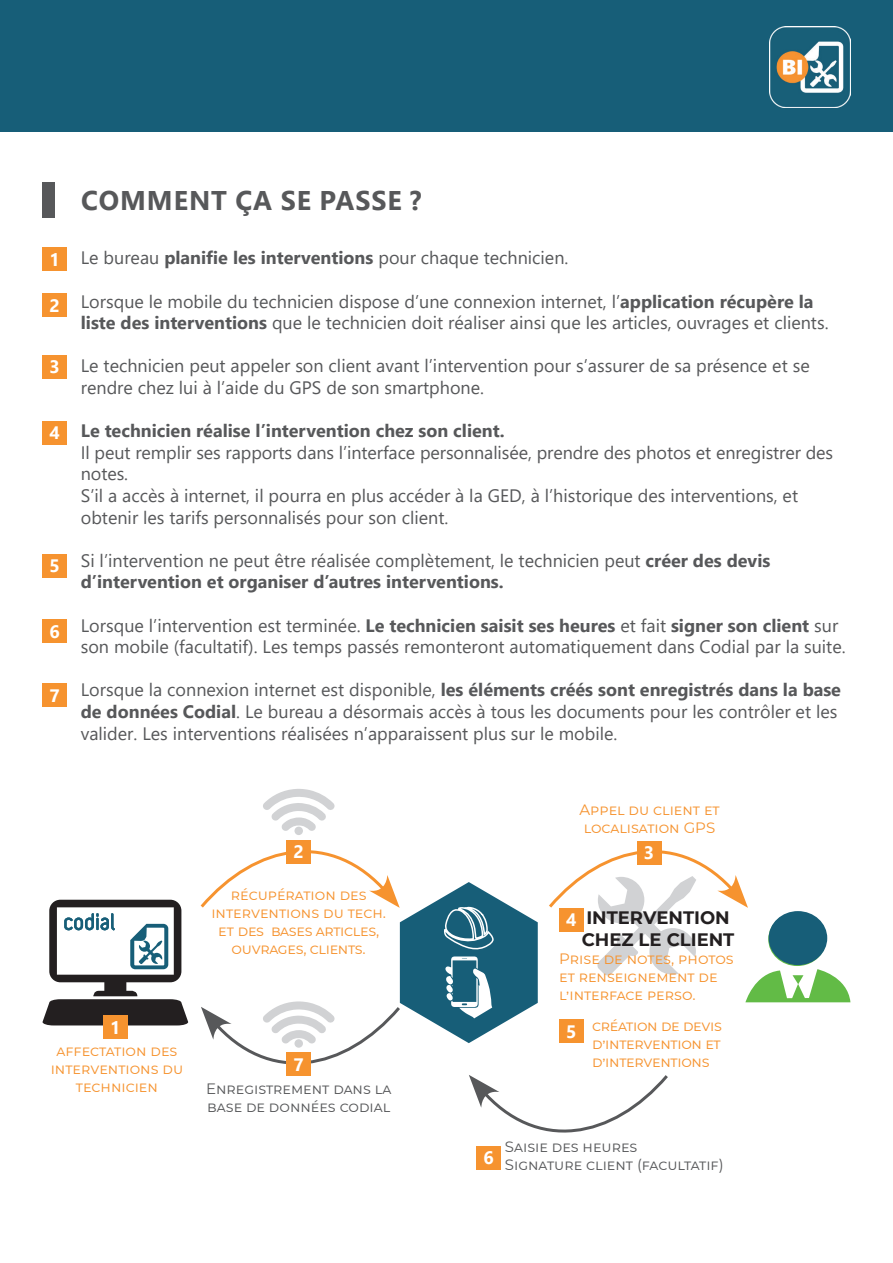
<style>
.page{position:relative;width:893px;height:1263px;background:#fff}
.page>*{position:absolute;margin:0;border:0;box-sizing:border-box;transform-origin:0 0}
.t1{font:700 27px "Segoe UI";letter-spacing:.035em;color:#57585a}
.t2{font:18px/21.6px "Segoe UI";color:#57585a}
.t3{font:700 18px "Segoe UI";color:#57585a}
.t4{font:700 18px/21.6px "Montserrat";color:#231f20}
.t5{font:700 18px "Segoe UI";color:#fff}
.t6{font:15px/18px "Montserrat";color:#f6932f;text-align:center}
.t7{font:15px/18px "Montserrat";color:#57585a}
.s1{font-weight:700}
</style>
<div class="page">
<div style="left:0;top:0;width:893px;height:132px;background:#175e78"></div>
<img style="left:770px;top:27px;width:80px;height:80px">
<div style="left:43px;top:183px;width:12px;height:35px;background:#57585a"></div>
<svg style="left:200px;top:789px;width:650px;height:344px"></svg>
<div style="left:769px;top:911px;width:58px;height:54px;background:#175e78;border-radius:50%"></div>
<svg style="left:43px;top:900px;width:145px;height:125px"></svg>
<div style="left:103px;top:1015px;width:25px;height:24px;background:#f6932f"></div>
<div style="left:43px;top:248px;width:24px;height:23px;background:#f6932f"></div>
<div style="left:43px;top:293px;width:24px;height:24px;background:#f6932f"></div>
<div style="left:43px;top:355px;width:24px;height:23px;background:#f6932f"></div>
<div style="left:43px;top:421px;width:24px;height:23px;background:#f6932f"></div>
<div style="left:43px;top:554px;width:24px;height:23px;background:#f6932f"></div>
<div style="left:43px;top:620px;width:24px;height:23px;background:#f6932f"></div>
<div style="left:43px;top:684px;width:24px;height:23px;background:#f6932f"></div>
<div style="left:286px;top:840px;width:25px;height:23px;background:#f6932f"></div>
<div style="left:637px;top:841px;width:24px;height:23px;background:#f6932f"></div>
<div style="left:559px;top:908px;width:25px;height:23px;background:#f6932f"></div>
<div style="left:559px;top:1019px;width:25px;height:24px;background:#f6932f"></div>
<div style="left:476px;top:1146px;width:25px;height:23px;background:#f6932f"></div>
<div style="left:286px;top:1052px;width:25px;height:24px;background:#f6932f"></div>
<p class="t5" style="left:50px;top:243px;width:12px">1</p>
<p class="t5" style="left:50px;top:288px;width:12px">2</p>
<p class="t5" style="left:50px;top:350px;width:12px">3</p>
<p class="t5" style="left:50px;top:416px;width:12px">4</p>
<p class="t5" style="left:50px;top:549px;width:12px">5</p>
<p class="t5" style="left:50px;top:615px;width:12px">6</p>
<p class="t5" style="left:50px;top:678px;width:12px">7</p>
<h1 class="t1" style="left:81px;top:175px;width:342px">COMMENT ÇA SE PASSE ?</h1>
<p class="t2" style="left:81px;top:246px;width:489px">Le bureau <span class="s1">planifie les interventions</span> pour chaque technicien.</p>
<p class="t2" style="left:81px;top:289px;width:749px">Lorsque le mobile du technicien dispose d’une connexion internet, l’<span class="s1">application récupère la liste des interventions</span> que le technicien doit réaliser ainsi que les articles, ouvrages et clients.</p>
<p class="t2" style="left:81px;top:354px;width:730px">Le technicien peut appeler son client avant l’intervention pour s’assurer de sa présence et se rendre chez lui à l’aide du GPS de son smartphone.</p>
<p class="t3" style="left:81px;top:414px;width:425px">Le technicien réalise l’intervention chez son client.</p>
<p class="t2" style="left:81px;top:440px;width:754px">Il peut remplir ses rapports dans l’interface personnalisée, prendre des photos et enregistrer des notes.<br>S’il a accès à internet, il pourra en plus accéder à la GED, à l’historique des interventions, et obtenir les tarifs personnalisés pour son client.</p>
<p class="t2" style="left:81px;top:548px;width:691px">Si l’intervention ne peut être réalisée complètement, le technicien peut <span class="s1">créer des devis d’intervention et organiser d’autres interventions.</span></p>
<p class="t2" style="left:81px;top:613px;width:766px">Lorsque l’intervention est terminée. <span class="s1">Le technicien saisit ses heures</span> et fait <span class="s1">signer son client</span> sur son mobile (facultatif). Les temps passés remonteront automatiquement dans Codial par la suite.</p>
<p class="t2" style="left:81px;top:678px;width:762px">Lorsque la connexion internet est disponible, <span class="s1">les éléments créés sont enregistrés dans la base de données Codial</span>. Le bureau a désormais accès à tous les documents pour les contrôler et les valider. Les interventions réalisées n’apparaissent plus sur le mobile.</p>
<p class="t6" style="left:579px;top:801px;width:142px;text-align:left">Appel du client et localisation GPS</p>
<p class="t5" style="left:294px;top:835px;width:12px">2</p>
<p class="t5" style="left:644px;top:836px;width:12px">3</p>
<p class="t6" style="left:211px;top:885px;width:176px">récupération des interventions du tech. et des bases articles, ouvrages, clients.</p>
<p class="t4" style="left:582px;top:906px;width:154px">INTERVENTION<br>CHEZ LE CLIENT</p>
<p class="t5" style="left:566px;top:903px;width:12px">4</p>
<p class="t6" style="left:559px;top:949px;width:176px;text-align:left">Prise de notes, photos et renseignement de l’interface perso.</p>
<p class="t5" style="left:110px;top:1010px;width:12px">1</p>
<p class="t6" style="left:51px;top:1041px;width:134px">affectation des interventions du technicien</p>
<p class="t5" style="left:294px;top:1047px;width:12px">7</p>
<p class="t7" style="left:206px;top:1079px;width:187px">Enregistrement dans la base de données codial</p>
<p class="t5" style="left:566px;top:1014px;width:12px">5</p>
<p class="t6" style="left:592px;top:1016px;width:131px;text-align:justify">création de devis d’intervention et d’interventions</p>
<p class="t5" style="left:483px;top:1141px;width:12px">6</p>
<p class="t7" style="left:505px;top:1137px;width:220px">Saisie des heures<br>Signature client (facultatif)</p>
</div>
